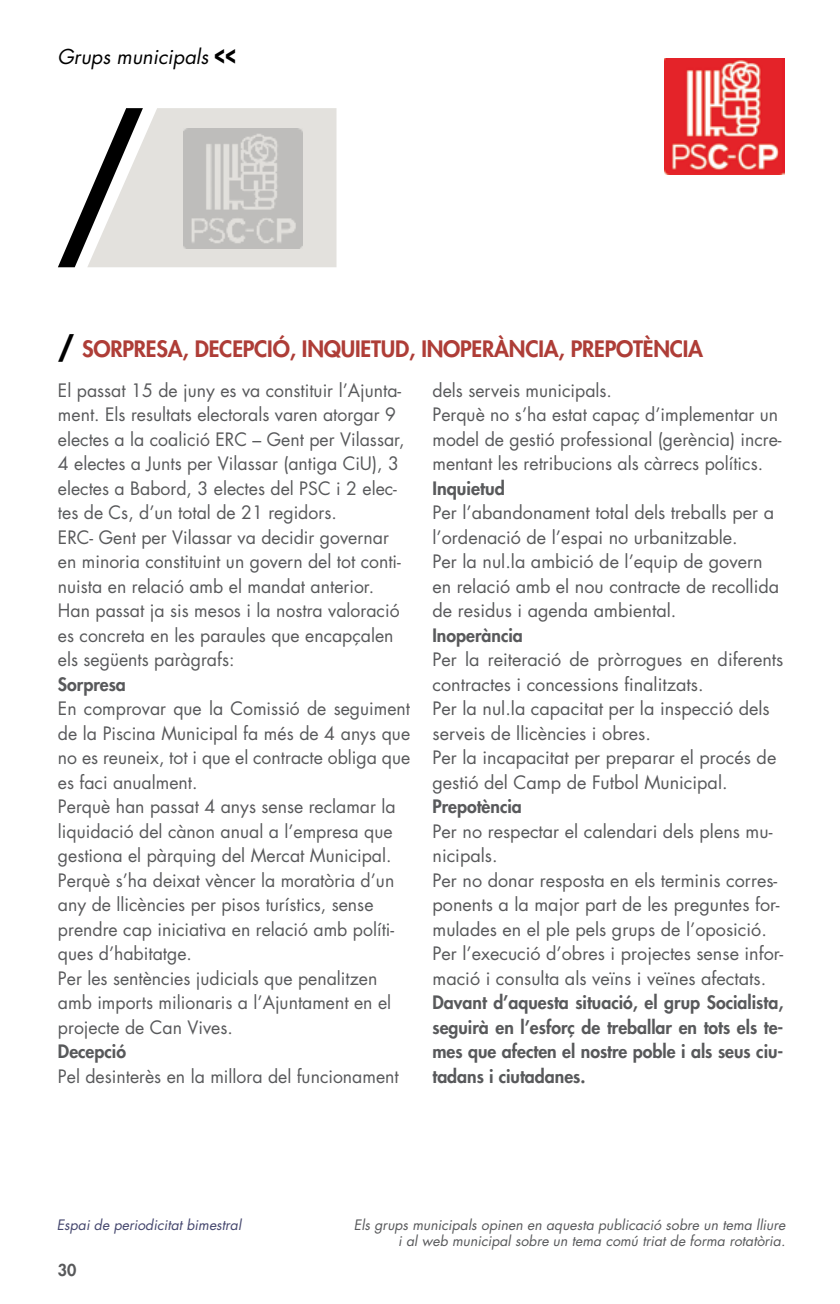
<style>
.page{position:relative;width:840px;height:1304px;background:#fff}
.page>*{position:absolute;margin:0;border:0;box-sizing:border-box;transform-origin:0 0}
.t1{font:800 22px "Futura Std";letter-spacing:-.01em;color:#ae3d37}
.t2{font:italic 20px "Futura Std";color:#000}
.t3{font:18px/24.6px "Futura Std";color:#58595b}
.t4{font:800 18px/24.6px "Futura Std";color:#58595b;text-align:justify}
.t5{font:800 16px "Futura Std";color:#58595b}
.t6{font:italic 14px/16px "Futura Std";color:#58595b;text-align:right}
.t7{font:italic 14px "Futura Std";color:#44466d}
.s1{font-weight:800;font-style:normal;font-size:30px}
.s2{font-weight:700;font-size:30px;color:#000}
</style>
<div class="page">
<img style="left:664px;top:59px;width:119px;height:116px">
<svg style="left:58px;top:108px;width:278px;height:159px"></svg>
<img style="left:183px;top:129px;width:119px;height:119px">
<p class="t2" style="left:57px;top:44px;width:179px">Grups municipals <span class="s1">&lt;&lt;</span></p>
<p class="t1" style="left:57px;top:335px;width:646px"><span class="s2">/</span> Sorpresa, decepció, inquietud, inoperància, prepotència</p>
<p class="t3" style="left:58px;top:378px;width:348px">El passat 15 de juny es va constituir l’Ajunta&shy;ment. Els resultats electorals varen atorgar 9 electes a la coalició ERC – Gent per Vilassar, 4 electes a Junts per Vilassar (antiga CiU), 3 electes a Babord, 3 electes del PSC i 2 elec&shy;tes de Cs, d’un total de 21 regidors.<br>ERC- Gent per Vilassar va decidir governar en minoria constituint un govern del tot conti&shy;nuista en relació amb el mandat anterior.<br>Han passat ja sis mesos i la nostra valoració es concreta en les paraules que encapçalen els següents paràgrafs:</p>
<p class="t4" style="left:58px;top:672px;width:69px">Sorpresa</p>
<p class="t3" style="left:58px;top:696px;width:353px">En comprovar que la Comissió de seguiment de la Piscina Municipal fa més de 4 anys que no es reuneix, tot i que el contracte obliga que es faci anualment.<br>Perquè han passat 4 anys sense reclamar la liquidació del cànon anual a l’empresa que gestiona el pàrquing del Mercat Municipal.<br>Perquè s’ha deixat vèncer la moratòria d’un any de llicències per pisos turístics, sense prendre cap iniciativa en relació amb políti&shy;ques d’habitatge.<br>Per les sentències judicials que penalitzen amb imports milionaris a l’Ajuntament en el projecte de Can Vives.</p>
<p class="t4" style="left:58px;top:1039px;width:70px">Decepció</p>
<p class="t3" style="left:58px;top:1064px;width:342px">Pel desinterès en la millora del funcionament</p>
<p class="t3" style="left:432px;top:378px;width:350px">dels serveis municipals.<br>Perquè no s’ha estat capaç d’implementar un model de gestió professional (gerència) incre&shy;mentant les retribucions als càrrecs polítics.</p>
<p class="t4" style="left:432px;top:476px;width:74px">Inquietud</p>
<p class="t3" style="left:432px;top:500px;width:348px">Per l’abandonament total dels treballs per a l’ordenació de l’espai no urbanitzable.<br>Per la nul.la ambició de l’equip de govern en relació amb el nou contracte de recollida de residus i agenda ambiental.</p>
<p class="t4" style="left:432px;top:623px;width:92px">Inoperància</p>
<p class="t3" style="left:432px;top:647px;width:352px">Per la reiteració de pròrrogues en diferents contractes i concessions finalitzats.<br>Per la nul.la capacitat per la inspecció dels serveis de llicències i obres.<br>Per la incapacitat per preparar el procés de gestió del Camp de Futbol Municipal.</p>
<p class="t4" style="left:432px;top:794px;width:91px">Prepotència</p>
<p class="t3" style="left:432px;top:819px;width:352px">Per no respectar el calendari dels plens mu&shy;nicipals.<br>Per no donar resposta en els terminis corres&shy;ponents a la major part de les preguntes for&shy;mulades en el ple pels grups de l’oposició.<br>Per l’execució d’obres i projectes sense infor&shy;mació i consulta als veïns i veïnes afectats.</p>
<p class="t4" style="left:432px;top:990px;width:352px">Davant d’aquesta situació, el grup Socialista, seguirà en l’esforç de treballar en tots els te&shy;mes que afecten el nostre poble i als seus ciu&shy;tadans i ciutadanes.</p>
<p class="t7" style="left:57px;top:1216px;width:186px">Espai de periodicitat bimestral</p>
<p class="t6" style="left:354px;top:1217px;width:432px">Els grups municipals opinen en aquesta publicació sobre un tema lliure i al web municipal sobre un tema comú triat de forma rotatòria.</p>
<p class="t5" style="left:58px;top:1260px;width:20px">30</p>
</div>
